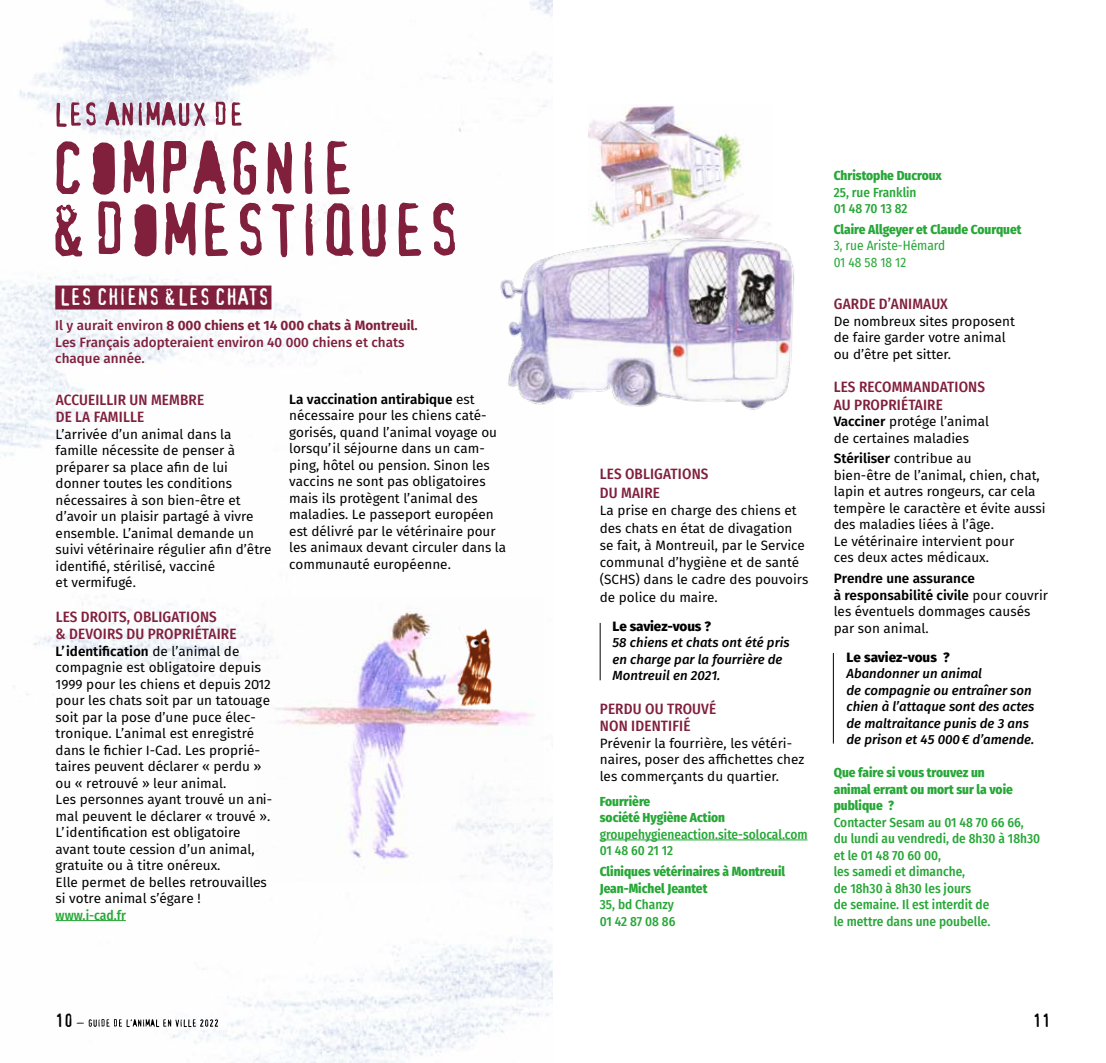
<style>
.page{position:relative;width:1106px;height:1063px;background:#fff}
.page>*{position:absolute;margin:0;border:0;box-sizing:border-box;transform-origin:0 0}
.t1{font:22.5px "Confidential";color:#fff}
.t2{font:18px "Confidential";color:#000}
.t3{font:500 15px/17.2px "Fira Sans Condensed";letter-spacing:.01em;color:#80203d}
.t4{font:13.5px/16.5px "Fira Sans";color:#000}
.t5{font:500 13.5px/16.5px "Fira Sans";color:#80203d}
.t6{font:800 13.5px "Fira Sans";letter-spacing:-.01em;color:#000}
.t7{font:500 13.5px "Fira Sans Condensed";color:#27a737}
.t8{font:500 13.2px/16.5px "Fira Sans Condensed";color:#27a737}
.t9{font:italic 500 13.2px/16.5px "Fira Sans";color:#000}
.t10{font:800 13.2px/16.5px "Fira Sans Condensed";color:#27a737}
.t11{font:13.2px/16.5px "Fira Sans Condensed";color:#27a737}
.s1{font-weight:700}
.s2{font-weight:600}
.s3{font-weight:500}
</style>
<div class="page">
<img style="left:0;top:0;width:553px;height:1063px">
<svg style="left:56px;top:140px;width:294px;height:55px"></svg>
<svg style="left:77px;top:1019px;width:141px;height:8px"></svg>
<div style="left:55px;top:286px;width:216px;height:24px;background:#80203d"></div>
<svg style="left:394px;top:544px;width:7px;height:3px"></svg>
<svg style="left:422px;top:541px;width:10px;height:5px"></svg>
<hr style="left:56px;top:920px;width:70px;height:1px;background:#27a737">
<svg style="left:56px;top:102px;width:186px;height:25px"></svg>
<img style="left:256px;top:597px;width:287px;height:284px">
<img style="left:588px;top:105px;width:182px;height:124px">
<svg style="left:55px;top:201px;width:400px;height:56px"></svg>
<hr style="left:600px;top:840px;width:207px;height:1px;background:#27a737">
<hr style="left:833px;top:653px;width:1px;height:91px;background:#000">
<hr style="left:600px;top:623px;width:1px;height:57px;background:#000">
<img style="left:489px;top:229px;width:305px;height:193px">
<h1 class="t1" style="left:59px;top:287px;width:211px">LES CHIENS &amp; LES CHATS</h1>
<p class="t5" style="left:55px;top:316px;width:364px">Il y aurait environ <span class="s1">8 000 chiens et 14 000 chats à Montreuil</span><span class="s2">.<br></span>Les Français adopteraient environ 40 000 chiens et chats chaque année.</p>
<p class="t3" style="left:56px;top:390px;width:150px">ACCUEILLIR UN MEMBRE<br>DE LA FAMILLE</p>
<p class="t4" style="left:56px;top:426px;width:218px">L’arrivée d’un animal dans la famille nécessite de penser à préparer sa place afin de lui donner toutes les conditions nécessaires à son bien-être et d’avoir un plaisir partagé à vivre ensemble. L’animal demande un suivi vétérinaire régulier afin d’être identifié, stérilisé, vacciné<br>et vermifugé.</p>
<p class="t3" style="left:56px;top:607px;width:182px">LES DROITS, OBLIGATIONS<br>&amp; DEVOIRS DU PROPRIÉTAIRE</p>
<p class="t4" style="left:56px;top:642px;width:218px"><span class="s2">L’identification</span> de l’animal de compagnie est obligatoire depuis<br>1999 pour les chiens et depuis 2012 pour les chats soit par un tatouage soit par la pose d’une puce élec&shy;tronique. L’animal est enregistré dans le fichier I-Cad. Les proprié&shy;taires peuvent déclarer « perdu » ou « retrouvé » leur animal.<br>Les personnes ayant trouvé un ani&shy;mal peuvent le déclarer « trouvé ».<br>L’identification est obligatoire avant toute cession d’un animal, gratuite ou à titre onéreux.<br>Elle permet de belles retrouvailles si votre animal s’égare !</p>
<p class="t7" style="left:56px;top:904px;width:72px">www.i-cad.fr</p>
<p class="t4" style="left:289px;top:390px;width:218px"><span class="s2">La vaccination antirabique</span> est nécessaire pour les chiens caté&shy;gorisés, quand l’animal voyage ou lorsqu’il séjourne dans un cam&shy;ping, hôtel ou pension. Sinon les vaccins ne sont pas obligatoires mais ils protègent l’animal des maladies. Le passeport européen est délivré par le vétérinaire pour les animaux devant circuler dans la communauté européenne.</p>
<p class="t3" style="left:600px;top:464px;width:110px;line-height:18.8px">LES OBLIGATIONS<br>DU MAIRE</p>
<p class="t4" style="left:600px;top:502px;width:210px;line-height:17.2px">La prise en charge des chiens et des chats en état de divagation se fait, à Montreuil, par le Service communal d’hygiène et de santé (SCHS) dans le cadre des pouvoirs de police du maire.</p>
<p class="t6" style="left:612px;top:614px;width:100px">Le saviez-vous ?</p>
<p class="t9" style="left:612px;top:635px;width:179px">58 chiens et chats ont été pris en charge par la fourrière de<br>Montreuil en 2021.</p>
<p class="t3" style="left:600px;top:700px;width:118px">PERDU OU TROUVÉ<br>NON IDENTIFIÉ</p>
<p class="t4" style="left:600px;top:735px;width:206px">Prévenir la fourrière, les vétéri&shy;naires, poser des affichettes chez les commerçants du quartier.</p>
<p class="t10" style="left:600px;top:792px;width:127px">Fourrière<br>société Hygiène Action</p>
<p class="t8" style="left:600px;top:825px;width:209px">groupehygieneaction.site-solocal.com<br>01 48 60 21 12</p>
<p class="t10" style="left:600px;top:862px;width:187px">Cliniques vétérinaires à Montreuil<br>Jean-Michel Jeantet</p>
<p class="t8" style="left:600px;top:896px;width:77px">35, bd Chanzy<br>01 42 87 08 86</p>
<p class="t10" style="left:833px;top:166px;width:110px">Christophe Ducroux</p>
<p class="t8" style="left:833px;top:183px;width:84px">25, rue Franklin<br>01 48 70 13 82</p>
<p class="t10" style="left:833px;top:220px;width:189px">Claire Allgeyer et Claude Courquet</p>
<p class="t11" style="left:833px;top:237px;width:113px">3, rue Ariste-Hémard<br>01 48 58 18 12</p>
<p class="t3" style="left:833px;top:295px;width:116px">GARDE D’ANIMAUX</p>
<p class="t4" style="left:833px;top:312px;width:183px">De nombreux sites proposent de faire garder votre animal ou d’être pet sitter.</p>
<p class="t3" style="left:833px;top:378px;width:153px">LES RECOMMANDATIONS<br>AU PROPRIÉTAIRE</p>
<p class="t4" style="left:833px;top:413px;width:157px"><span class="s2">Vacciner</span> protége l’animal de certaines maladies</p>
<p class="t4" style="left:833px;top:450px;width:213px"><span class="s2">Stériliser</span> contribue au<br>bien-être de l’animal, chien, chat, lapin et autres rongeurs, car cela tempère le caractère et évite aussi des maladies liées à l’âge.<br>Le vétérinaire intervient pour<br>ces deux actes médicaux.</p>
<p class="t4" style="left:833px;top:570px;width:216px"><span class="s2">Prendre une assurance<br>à responsabilité civil</span><span class="s3">e</span> pour couvrir les éventuels dommages causés par son animal.</p>
<p class="t6" style="left:846px;top:645px;width:105px">Le saviez-vous ?</p>
<p class="t9" style="left:846px;top:666px;width:189px">Abandonner un animal<br>de compagnie ou entraîner son chien à l’attaque sont des actes de maltraitance punis de 3 ans de prison et 45 000€ d’amende.</p>
<p class="t10" style="left:833px;top:764px;width:181px">Que faire si vous trouvez un animal errant ou mort sur la voie publique ?</p>
<p class="t8" style="left:833px;top:813px;width:208px">Contacter Sesam au 01 48 70 66 66, du lundi au vendredi, de 8h30 à 18h30 et le 01 48 70 60 00,<br>les samedi et dimanche,<br>de 18h30 à 8h30 les jours<br>de semaine. Il est interdit de<br>le mettre dans une poubelle.</p>
<h2 class="t2" style="left:55px;top:1013px;width:19px">10</h2>
<h2 class="t2" style="left:1032px;top:1013px;width:19px">11</h2>
</div>
